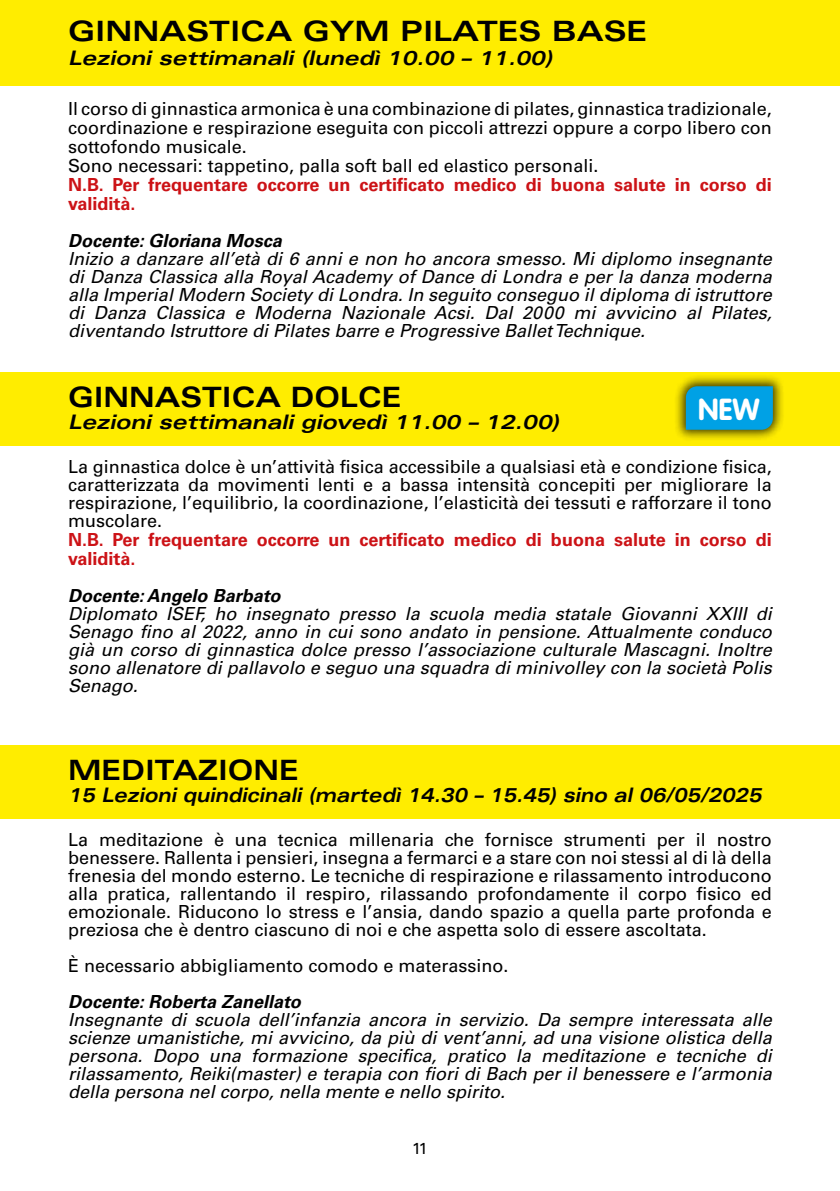
<style>
.page{position:relative;width:840px;height:1191px;background:#fff}
.page>*{position:absolute;margin:0;border:0;box-sizing:border-box;transform-origin:0 0}
.t1{font:700 30px "VAG Rounded Std";color:#fff}
.t2{font:700 expanded 28px "Univers LT Std";color:#000;scale:.95 1}
.t3{font:700 expanded 28px "Univers LT Std";color:#000}
.t4{font:italic 700 expanded 20px "Univers LT Std";color:#000}
.t5{font:italic 700 expanded 20px "Univers LT Std";color:#000;scale:.9 1}
.t6{font:italic 18px/18px "Univers LT Std";color:#000;text-align:justify}
.t7{font:18px/18px "Univers LT Std";color:#000;text-align:justify}
.t8{font:700 18px/19px "Univers LT Std";color:#cc1216}
.t9{font:italic 700 18px "Univers LT Std";color:#000}
.t10{font:16px "Univers LT Std";color:#000}
</style>
<div class="page">
<div style="left:0;top:0;width:839px;height:85px;background:#ffed00"></div>
<div style="left:0;top:372px;width:839px;height:73px;background:#ffed00"></div>
<div style="left:673px;top:374px;width:112px;height:68px;background:#000;opacity:.75"></div>
<div style="left:685px;top:386px;width:87px;height:44px;background:#00a1e5"></div>
<div style="left:0;top:745px;width:839px;height:73px;background:#ffed00"></div>
<h2 class="t3" style="left:68px;top:15px;width:580px">GINNASTICA GYM PILATES BASE</h2>
<p class="t4" style="left:68px;top:46px;width:485px">Lezioni settimanali (lunedì 10.00 – 11.00)</p>
<p class="t7" style="left:68px;top:99px;width:704px;line-height:19px;text-align:left">Il corso di ginnastica armonica è una combinazione di pilates, ginnastica tradizionale, coordinazione e respirazione eseguita con piccoli attrezzi oppure a corpo libero con sottofondo musicale.<br>Sono necessari: tappetino, palla soft ball ed elastico personali.</p>
<p class="t8" style="left:68px;top:175px;width:704px">N.B. Per frequentare occorre un certificato medico di buona salute in corso di validità.</p>
<p class="t9" style="left:68px;top:230px;width:215px">Docente: Gloriana Mosca</p>
<p class="t6" style="left:68px;top:250px;width:705px">Inizio a danzare all’età di 6 anni e non ho ancora smesso. Mi diplomo insegnante di Danza Classica alla Royal Academy of Dance di Londra e per la danza moderna alla Imperial Modern Society di Londra. In seguito conseguo il diploma di istruttore di Danza Classica e Moderna Nazionale Acsi. Dal 2000 mi avvicino al Pilates, diventando Istruttore di Pilates barre e Progressive Ballet Technique.</p>
<h2 class="t2" style="left:68px;top:381px;width:352px">GINNASTICA DOLCE</h2>
<p class="t4" style="left:68px;top:411px;width:492px">Lezioni settimanali giovedì 11.00 – 12.00)</p>
<p class="t7" style="left:68px;top:457px;width:705px">La ginnastica dolce è un’attività fisica accessibile a qualsiasi età e condizione fisica, caratterizzata da movimenti lenti e a bassa intensità concepiti per migliorare la respirazione, l’equilibrio, la coordinazione, l’elasticità dei tessuti e rafforzare il tono muscolare.</p>
<p class="t8" style="left:68px;top:530px;width:704px">N.B. Per frequentare occorre un certificato medico di buona salute in corso di validità.</p>
<p class="t9" style="left:68px;top:585px;width:214px">Docente: Angelo Barbato</p>
<p class="t6" style="left:68px;top:605px;width:705px">Diplomato ISEF, ho insegnato presso la scuola media statale Giovanni XXIII di Senago fino al 2022, anno in cui sono andato in pensione. Attualmente conduco già un corso di ginnastica dolce presso l’associazione culturale Mascagni. Inoltre sono allenatore di pallavolo e seguo una squadra di minivolley con la società Polis Senago.</p>
<h1 class="t1" style="left:697px;top:391px;width:63px">NEW</h1>
<h2 class="t2" style="left:68px;top:754px;width:244px">MEDITAZIONE</h2>
<p class="t5" style="left:68px;top:783px;width:771px">15 Lezioni quindicinali (martedì 14.30 – 15.45) sino al 06/05/2025</p>
<p class="t7" style="left:68px;top:830px;width:705px">La meditazione è una tecnica millenaria che fornisce strumenti per il nostro benessere. Rallenta i pensieri, insegna a fermarci e a stare con noi stessi al di là della frenesia del mondo esterno. Le tecniche di respirazione e rilassamento introducono alla pratica, rallentando il respiro, rilassando profondamente il corpo fisico ed emozionale. Riducono lo stress e l’ansia, dando spazio a quella parte profonda e preziosa che è dentro ciascuno di noi e che aspetta solo di essere ascoltata.</p>
<p class="t7" style="left:68px;top:956px;width:442px">È necessario abbigliamento comodo e materassino.</p>
<p class="t9" style="left:68px;top:991px;width:234px">Docente: Roberta Zanellato</p>
<p class="t6" style="left:68px;top:1011px;width:705px">Insegnante di scuola dell’infanzia ancora in servizio. Da sempre interessata alle scienze umanistiche, mi avvicino, da più di vent’anni, ad una visione olistica della persona. Dopo una formazione specifica, pratico la meditazione e tecniche di rilassamento, Reiki(master) e terapia con fiori di Bach per il benessere e l’armonia della persona nel corpo, nella mente e nello spirito.</p>
<p class="t10" style="left:412px;top:1139px;width:17px">11</p>
</div>
